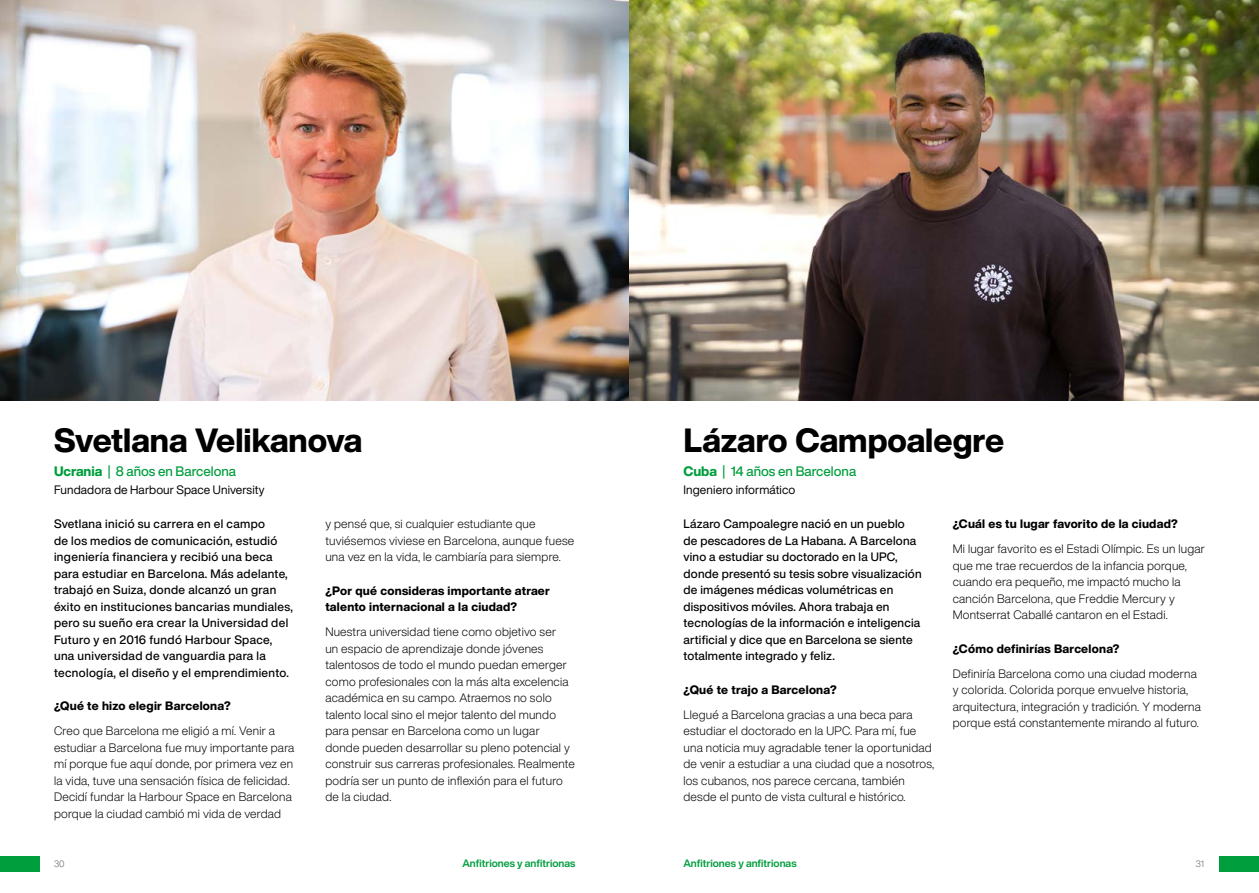
<style>
.page{position:relative;width:1259px;height:893px;background:#fff}
.page>*{position:absolute;margin:0;border:0;box-sizing:border-box;transform-origin:0 0}
.t1{font:800 33px "Helvetica Now Display";color:#000}
.t2{font:500 13.5px "Helvetica Now Display";color:#009e3d}
.t3{font:300 12px/16.5px "Helvetica Now Display";letter-spacing:.02em;color:#000}
.t4{font:500 12px/16.5px "Helvetica Now Display";letter-spacing:.02em;color:#000}
.t5{font:800 12px/16.5px "Helvetica Now Display";letter-spacing:.02em;color:#000}
.t6{font:12px "Helvetica Now Display";letter-spacing:.01em;color:#000}
.t7{font:700 10.5px "Helvetica Now Display";color:#009e3d}
.t8{font:300 9px "Helvetica Now Display";color:#646363}
.s1{font-weight:800}
</style>
<div class="page">
<img style="left:0;top:0;width:1259px;height:401px">
<div style="left:0;top:857px;width:40px;height:15px;background:#009e3d"></div>
<div style="left:1219px;top:857px;width:40px;height:15px;background:#009e3d"></div>
<h1 class="t1" style="left:54px;top:418px;width:310px">Svetlana Velikanova</h1>
<p class="t2" style="left:54px;top:461px;width:184px"><span class="s1">Ucrania</span> | 8 años en Barcelona</p>
<p class="t6" style="left:54px;top:481px;width:212px">Fundadora de Harbour Space University</p>
<p class="t4" style="left:54px;top:515px;width:240px">Svetlana inició su carrera en el campo<br>de los medios de comunicación, estudió ingeniería financiera y recibió una beca para estudiar en Barcelona. Más adelante, trabajó en Suiza, donde alcanzó un gran éxito en instituciones bancarias mundiales, pero su sueño era crear la Universidad del Futuro y en 2016 fundó Harbour Space, una universidad de vanguardia para la tecnología, el diseño y el emprendimiento.</p>
<p class="t5" style="left:54px;top:697px;width:178px">¿Qué te hizo elegir Barcelona?</p>
<p class="t3" style="left:54px;top:722px;width:242px">Creo que Barcelona me eligió a mí. Venir a estudiar a Barcelona fue muy importante para mí porque fue aquí donde, por primera vez en la vida, tuve una sensación física de felicidad.<br>Decidí fundar la Harbour Space en Barcelona porque la ciudad cambió mi vida de verdad</p>
<p class="t3" style="left:325px;top:515px;width:250px">y pensé que, si cualquier estudiante que tuviésemos viviese en Barcelona, aunque fuese una vez en la vida, le cambiaría para siempre.</p>
<p class="t5" style="left:325px;top:582px;width:226px">¿Por qué consideras importante atraer talento internacional a la ciudad?</p>
<p class="t3" style="left:325px;top:623px;width:251px">Nuestra universidad tiene como objetivo ser<br>un espacio de aprendizaje donde jóvenes talentosos de todo el mundo puedan emerger como profesionales con la más alta excelencia académica en su campo. Atraemos no solo talento local sino el mejor talento del mundo para pensar en Barcelona como un lugar donde pueden desarrollar su pleno potencial y construir sus carreras profesionales. Realmente podría ser un punto de inflexión para el futuro de la ciudad.</p>
<h1 class="t1" style="left:683px;top:418px;width:322px">Lázaro Campoalegre</h1>
<p class="t2" style="left:683px;top:461px;width:174px"><span class="s1">Cuba</span> | 14 años en Barcelona</p>
<p class="t6" style="left:683px;top:481px;width:113px">Ingeniero informático</p>
<p class="t4" style="left:683px;top:515px;width:240px">Lázaro Campoalegre nació en un pueblo de pescadores de La Habana. A Barcelona vino a estudiar su doctorado en la UPC, donde presentó su tesis sobre visualización de imágenes médicas volumétricas en dispositivos móviles. Ahora trabaja en tecnologías de la información e inteligencia artificial y dice que en Barcelona se siente totalmente integrado y feliz.</p>
<p class="t5" style="left:683px;top:681px;width:155px">¿Qué te trajo a Barcelona?</p>
<p class="t3" style="left:683px;top:706px;width:252px">Llegué a Barcelona gracias a una beca para estudiar el doctorado en la UPC. Para mí, fue una noticia muy agradable tener la oportunidad de venir a estudiar a una ciudad que a nosotros, los cubanos, nos parece cercana, también desde el punto de vista cultural e histórico.</p>
<p class="t5" style="left:952px;top:515px;width:226px">¿Cuál es tu lugar favorito de la ciudad?</p>
<p class="t3" style="left:952px;top:540px;width:254px">Mi lugar favorito es el Estadi Olímpic. Es un lugar que me trae recuerdos de la infancia porque, cuando era pequeño, me impactó mucho la canción Barcelona, que Freddie Mercury y Montserrat Caballé cantaron en el Estadi.</p>
<p class="t5" style="left:952px;top:640px;width:168px">¿Cómo definirías Barcelona?</p>
<p class="t3" style="left:952px;top:665px;width:250px">Definiría Barcelona como una ciudad moderna y colorida. Colorida porque envuelve historia, arquitectura, integración y tradición. Y moderna porque está constantemente mirando al futuro.</p>
<p class="t7" style="left:462px;top:856px;width:115px">Anfitriones y anfitrionas</p>
<p class="t7" style="left:683px;top:856px;width:115px">Anfitriones y anfitrionas</p>
<p class="t8" style="left:54px;top:857px;width:12px">30</p>
<p class="t8" style="left:1195px;top:857px;width:9px">31</p>
</div>
